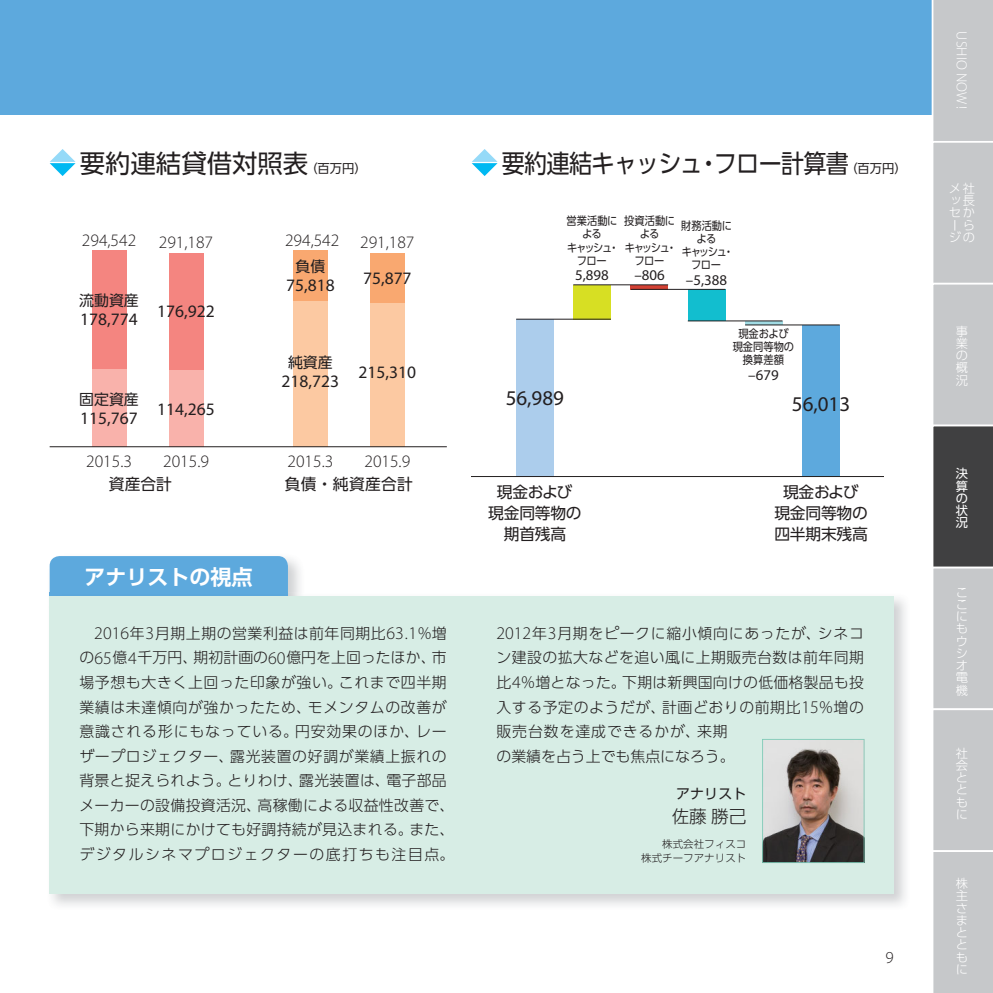
<style>
.page{position:relative;width:993px;height:993px;background:#fff}
.page>*{position:absolute;margin:0;border:0;box-sizing:border-box;transform-origin:0 0}
.t1{font:25.38px "UD Shin Go Pr 6 N Regular 90 pv RKSJ H";letter-spacing:-.03em;color:#231f20;scale:.91 1}
.t2{font:25.38px "UD Shin Go Pr 6 N Regular 90 pv RKSJ H";color:#231f20}
.t3{font:21px "Myriad Pro";color:#231f20}
.t4{font:21px "UD Shin Go Pr 6 N De Bold 90 pv RKSJ H";color:#fff}
.t5{font:17.5px "Myriad Pro";color:#231f20}
.t6{font:300 17.5px "Myriad Pro";color:#231f20}
.t7{font:17.5px "UD Shin Go Pr 6 N Light 90 pv RKSJ H";color:#231f20}
.t8{font:300 16.8px "Myriad Pro";color:#231f20}
.t9{font:15.75px/21px "UD Shin Go Pr 6 N Regular 90 pv RKSJ H";letter-spacing:-.015em;color:#231f20;text-align:center}
.t10{font:14.88px/24.5px "UD Shin Go Pr 6 N Light 90 pv RKSJ H";letter-spacing:.04em;color:#231f20;text-align:center}
.t11{font:14.88px "Myriad Pro";color:#231f20}
.t12{font:14.88px "UD Shin Go Pr 6 N Regular 90 pv RKSJ H";color:#231f20}
.t13{font:300 14.7px "Myriad Pro";color:#fff}
.t14{font:14px "UD Shin Go Pr 6 N Regular 90 pv RKSJ H";color:#231f20}
.t15{font:12.25px/12.2px "UD Shin Go Pr 6 N Light 90 pv RKSJ H";color:#fff;text-align:justify}
.t16{font:12.25px/12.2px "UD Shin Go Pr 6 N Regular 90 pv RKSJ H";color:#fff;text-align:justify}
.t17{font:11.38px/13.1px "UD Shin Go Pr 6 N Regular 90 pv RKSJ H";letter-spacing:-.06em;color:#231f20;text-align:center;scale:.9 1}
.t18{font:11.38px/13.1px "UD Shin Go Pr 6 N Regular 90 pv RKSJ H";color:#231f20;text-align:center;scale:.9 1}
.t19{font:10.5px/14px "UD Shin Go Pr 6 N Light 90 pv RKSJ H";color:#231f20;text-align:right}
.s1{font-size:12.25px}
.s2{font-family:"Myriad Pro";font-weight:300;font-size:17.85px}
</style>
<div class="page">
<div style="left:50px;top:556px;width:238px;height:36px;background:#5da9dd"></div>
<img style="left:50px;top:592px;width:238px;height:3px">
<div style="left:50px;top:595px;width:843px;height:298px;background:#d7ede5"></div>
<div style="left:0;top:0;width:992px;height:114px;background:#5da9dd"></div>
<svg style="left:931px;top:0;width:61px;height:992px;background:#b6b8ba"></svg>
<svg style="left:50px;top:149px;width:25px;height:27px"></svg>
<svg style="left:471px;top:149px;width:26px;height:27px"></svg>
<svg style="left:762px;top:739px;width:102px;height:123px"></svg>
<div style="left:92px;top:250px;width:34px;height:119px;background:#f48580"></div>
<div style="left:169px;top:253px;width:34px;height:117px;background:#f48580"></div>
<div style="left:92px;top:369px;width:34px;height:77px;background:#f9b2ab"></div>
<div style="left:169px;top:370px;width:34px;height:76px;background:#f9b2ab"></div>
<div style="left:293px;top:250px;width:34px;height:51px;background:#f9a870"></div>
<div style="left:370px;top:253px;width:34px;height:50px;background:#f9a870"></div>
<div style="left:293px;top:301px;width:34px;height:145px;background:#fcc9a2"></div>
<div style="left:370px;top:303px;width:34px;height:143px;background:#fcc9a2"></div>
<hr style="left:50px;top:446px;width:396px;height:1px;background:#231f20">
<svg style="left:744px;top:321px;width:38px;height:3px"></svg>
<div style="left:687px;top:289px;width:38px;height:32px;background:#12becf"></div>
<svg style="left:630px;top:285px;width:37px;height:4px"></svg>
<div style="left:573px;top:285px;width:37px;height:34px;background:#d7df23"></div>
<div style="left:516px;top:319px;width:37px;height:157px;background:#accdec"></div>
<div style="left:802px;top:325px;width:37px;height:151px;background:#5da9dd"></div>
<hr style="left:516px;top:319px;width:94px;height:1px;background:#231f20">
<hr style="left:573px;top:284px;width:95px;height:1px;background:#231f20">
<hr style="left:630px;top:289px;width:95px;height:1px;background:#231f20">
<hr style="left:687px;top:320px;width:95px;height:1px;background:#231f20">
<hr style="left:744px;top:324px;width:95px;height:1px;background:#231f20">
<hr style="left:471px;top:476px;width:412px;height:1px;background:#231f20">
<h1 class="t2" style="left:80px;top:154px;width:288px">要約連結貸借対照表<span class="s1">（百万円）</span></h1>
<h1 class="t1" style="left:501px;top:154px;width:446px">要約連結キャッシュ・フロー計算書<span class="s1">（百万円）</span></h1>
<p class="t6" style="left:82px;top:229px;width:56px">294,542</p>
<p class="t6" style="left:159px;top:231px;width:56px">291,187</p>
<p class="t12" style="left:79px;top:295px;width:61px">流動資産</p>
<p class="t5" style="left:80px;top:309px;width:59px">178,774</p>
<p class="t5" style="left:157px;top:300px;width:59px">176,922</p>
<p class="t12" style="left:79px;top:393px;width:61px">固定資産</p>
<p class="t5" style="left:80px;top:407px;width:59px">115,767</p>
<p class="t5" style="left:157px;top:398px;width:59px">114,265</p>
<p class="t6" style="left:285px;top:230px;width:131px">294,542 291,187</p>
<p class="t12" style="left:295px;top:261px;width:31px">負債</p>
<p class="t5" style="left:286px;top:275px;width:50px">75,818</p>
<p class="t5" style="left:363px;top:267px;width:50px">75,877</p>
<p class="t12" style="left:288px;top:356px;width:46px">純資産</p>
<p class="t5" style="left:281px;top:370px;width:59px">218,723</p>
<p class="t5" style="left:358px;top:361px;width:59px">215,310</p>
<p class="t6" style="left:86px;top:450px;width:47px">2015.3</p>
<p class="t6" style="left:364px;top:450px;width:47px">2015.9</p>
<p class="t6" style="left:163px;top:450px;width:47px">2015.9</p>
<p class="t6" style="left:287px;top:450px;width:47px">2015.3</p>
<p class="t9" style="left:109px;top:475px;width:65px">資産合計</p>
<h2 class="t4" style="left:84px;top:568px;width:169px">アナリストの視点</h2>
<p class="t9" style="left:284px;top:475px;width:130px">負債・純資産合計</p>
<p class="t17" style="left:566px;top:216px;width:60px">営業活動による<br>キャッシュ・フロー</p>
<p class="t11" style="left:575px;top:266px;width:35px">5,898</p>
<p class="t17" style="left:624px;top:216px;width:60px">投資活動による<br>キャッシュ・フロー</p>
<p class="t11" style="left:634px;top:266px;width:32px">–806</p>
<p class="t17" style="left:681px;top:220px;width:60px">財務活動による<br>キャッシュ・フロー</p>
<p class="t11" style="left:685px;top:271px;width:43px">–5,388</p>
<p class="t18" style="left:732px;top:329px;width:70px">現金および現金同等物の換算差額</p>
<p class="t11" style="left:748px;top:366px;width:32px">–679</p>
<h2 class="t3" style="left:505px;top:385px;width:60px">56,989</h2>
<h2 class="t3" style="left:791px;top:391px;width:60px">56,013</h2>
<p class="t9" style="left:488px;top:483px;width:95px">現金および現金同等物の期首残高</p>
<p class="t9" style="left:774px;top:483px;width:95px">現金および現金同等物の四半期末残高</p>
<p class="t10" style="left:79px;top:623px;width:376px"><span class="s2">2016</span>年<span class="s2">3</span>月期上期の営業利益は前年同期比<span class="s2">63.1%</span>増の<span class="s2">65</span>億<span class="s2">4</span>千万円、期初計画の<span class="s2">60</span>億円を上回ったほか、市場予想も大きく上回った印象が強い。これまで四半期業績は未達傾向が強かったため、モメンタムの改善が意識される形にもなっている。円安効果のほか、レーザープロジェクター、露光装置の好調が業績上振れの背景と捉えられよう。とりわけ、露光装置は、電子部品メーカーの設備投資活況、高稼働による収益性改善で、下期から来期にかけても好調持続が見込まれる。また、デジタルシネマプロジェクターの底打ちも注目点。</p>
<p class="t10" style="left:496px;top:623px;width:369px;text-align:left"><span class="s2">2012</span>年<span class="s2">3</span>月期をピークに縮小傾向にあったが、シネコン建設の拡大などを追い風に上期販売台数は前年同期比<span class="s2">4%</span>増となった。下期は新興国向けの低価格製品も投入する予定のようだが、計画どおりの前期比<span class="s2">15%</span>増の販売台数を達成できるかが、来期<br>の業績を占う上でも焦点になろう。</p>
<p class="t14" style="left:676px;top:788px;width:71px">アナリスト</p>
<p class="t7" style="left:671px;top:809px;width:76px">佐藤勝己</p>
<p class="t19" style="left:641px;top:838px;width:107px">株式会社フィスコ<br>株式チーフアナリスト</p>
<p class="t8" style="left:885px;top:951px;width:10px">9</p>
<p class="t13" style="left:966px;top:31px;width:79px;rotate:90deg">USHIO NOW !</p>
<p class="t15" style="left:948px;top:184px;width:27px;text-align:left">メ社ッ長セかー<br>ジの</p>
<p class="t15" style="left:962px;top:220px;width:12px">ら</p>
<p class="t15" style="left:955px;top:326px;width:13px">事業の概況</p>
<p class="t16" style="left:955px;top:469px;width:13px">決算の状況</p>
<p class="t15" style="left:955px;top:587px;width:13px">ここにもウシオ電機</p>
<p class="t15" style="left:955px;top:748px;width:13px">社会とともに</p>
<p class="t15" style="left:955px;top:878px;width:13px">株主さまとともに</p>
</div>
